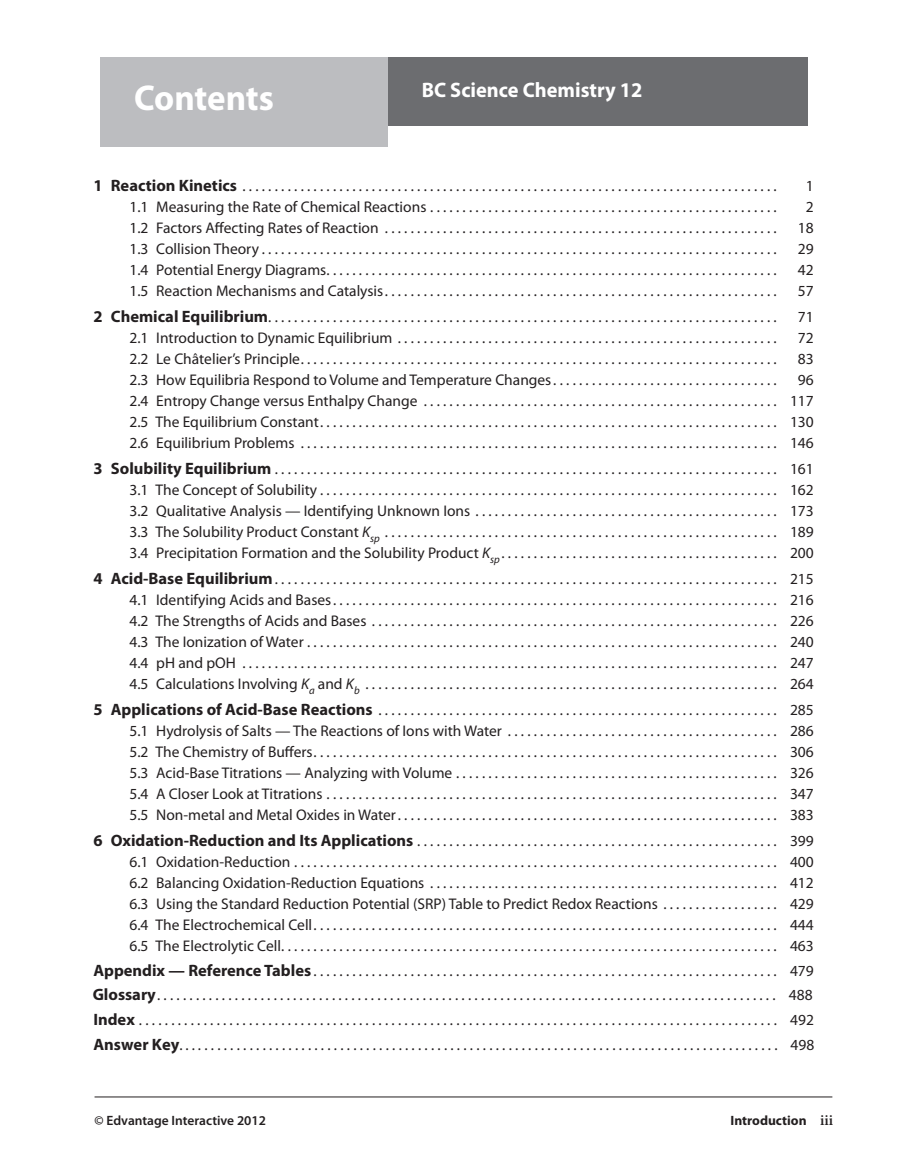
<style>
.page{position:relative;width:905px;height:1175px;background:#fff}
.page>*{position:absolute;margin:0;border:0;box-sizing:border-box;transform-origin:0 0}
.t1{font:700 36px "Myriad Pro";letter-spacing:-.005em;color:#fff}
.t2{font:700 21px "Myriad Pro";color:#fff}
.t3{font:15.45px/21px "Myriad Pro";color:#231f20;text-align:justify}
.t4{font:600 13.5px "Myriad Pro";color:#231f20}
.t5{font:700 13.5px "Myriad Pro";color:#231f20}
.s1{font-weight:700;font-size:16.5px}
.s2{font-style:italic}
.s3{font-family:"Minion Pro";font-weight:600;font-size:15px}
</style>
<div class="page">
<hr style="left:94px;top:1096px;width:738px;height:1px;background:#231f20">
<div style="left:386px;top:57px;width:422px;height:69px;background:#6c6d70"></div>
<div style="left:100px;top:57px;width:288px;height:90px;background:#bcbdc0"></div>
<h1 class="t1" style="left:134px;top:78px;width:141px">Contents</h1>
<h2 class="t2" style="left:421px;top:79px;width:222px">BC Science Chemistry 12</h2>
<p class="t3" style="left:93px;top:176px;width:684px"><span class="s1">1 Reaction Kinetics</span> . . . . . . . . . . . . . . . . . . . . . . . . . . . . . . . . . . . . . . . . . . . . . . . . . . . . . . . . . . . . . . . . . . . . . . . . . . . . . . . . . . .</p>
<p class="t3" style="left:805px;top:176px;width:9px">1</p>
<p class="t3" style="left:129px;top:197px;width:648px">1.1 Measuring the Rate of Chemical Reactions . . . . . . . . . . . . . . . . . . . . . . . . . . . . . . . . . . . . . . . . . . . . . . . . . . . . . .</p>
<p class="t3" style="left:805px;top:197px;width:9px">2</p>
<p class="t3" style="left:129px;top:218px;width:648px">1.2 Factors Affecting Rates of Reaction . . . . . . . . . . . . . . . . . . . . . . . . . . . . . . . . . . . . . . . . . . . . . . . . . . . . . . . . . . . . .</p>
<p class="t3" style="left:798px;top:218px;width:17px">18</p>
<p class="t3" style="left:129px;top:239px;width:648px">1.3 Collision Theory . . . . . . . . . . . . . . . . . . . . . . . . . . . . . . . . . . . . . . . . . . . . . . . . . . . . . . . . . . . . . . . . . . . . . . . . . . . . . . . .</p>
<p class="t3" style="left:798px;top:239px;width:17px">29</p>
<p class="t3" style="left:129px;top:260px;width:648px">1.4 Potential Energy Diagrams . . . . . . . . . . . . . . . . . . . . . . . . . . . . . . . . . . . . . . . . . . . . . . . . . . . . . . . . . . . . . . . . . . . . . .</p>
<p class="t3" style="left:798px;top:260px;width:17px">42</p>
<p class="t3" style="left:129px;top:281px;width:648px">1.5 Reaction Mechanisms and Catalysis . . . . . . . . . . . . . . . . . . . . . . . . . . . . . . . . . . . . . . . . . . . . . . . . . . . . . . . . . . . . .</p>
<p class="t3" style="left:798px;top:281px;width:17px">57</p>
<p class="t3" style="left:93px;top:307px;width:684px"><span class="s1">2 Chemical Equilibrium</span> . . . . . . . . . . . . . . . . . . . . . . . . . . . . . . . . . . . . . . . . . . . . . . . . . . . . . . . . . . . . . . . . . . . . . . . . . . . . . . .</p>
<p class="t3" style="left:798px;top:307px;width:17px">71</p>
<p class="t3" style="left:129px;top:328px;width:648px">2.1 Introduction to Dynamic Equilibrium . . . . . . . . . . . . . . . . . . . . . . . . . . . . . . . . . . . . . . . . . . . . . . . . . . . . . . . . . . .</p>
<p class="t3" style="left:798px;top:328px;width:17px">72</p>
<p class="t3" style="left:129px;top:349px;width:648px">2.2 Le Châtelier’s Principle . . . . . . . . . . . . . . . . . . . . . . . . . . . . . . . . . . . . . . . . . . . . . . . . . . . . . . . . . . . . . . . . . . . . . . . . . .</p>
<p class="t3" style="left:798px;top:349px;width:17px">83</p>
<p class="t3" style="left:129px;top:370px;width:648px">2.3 How Equilibria Respond to Volume and Temperature Changes . . . . . . . . . . . . . . . . . . . . . . . . . . . . . . . . . . .</p>
<p class="t3" style="left:129px;top:370px;width:685px;text-indent:668px">96<br>2.4 Entropy Change versus Enthalpy Change . . . . . . . . . . . . . . . . . . . . . . . . . . . . . . . . . . . . . . . . . . . . . . . . . . . . . . . 117<br>2.5 The Equilibrium Constant . . . . . . . . . . . . . . . . . . . . . . . . . . . . . . . . . . . . . . . . . . . . . . . . . . . . . . . . . . . . . . . . . . . . . . . 130<br>2.6 Equilibrium Problems . . . . . . . . . . . . . . . . . . . . . . . . . . . . . . . . . . . . . . . . . . . . . . . . . . . . . . . . . . . . . . . . . . . . . . . . . . 146</p>
<p class="t3" style="left:129px;top:458px;width:686px;text-indent:-36px"><span class="s1">3 Solubility Equilibrium</span> . . . . . . . . . . . . . . . . . . . . . . . . . . . . . . . . . . . . . . . . . . . . . . . . . . . . . . . . . . . . . . . . . . . . . . . . . . . . . . 161<br>3.1 The Concept of Solubility . . . . . . . . . . . . . . . . . . . . . . . . . . . . . . . . . . . . . . . . . . . . . . . . . . . . . . . . . . . . . . . . . . . . . . . 162<br>3.2 Qualitative Analysis — Identifying Unknown Ions . . . . . . . . . . . . . . . . . . . . . . . . . . . . . . . . . . . . . . . . . . . . . . . 173<br>3.3 The Solubility Product Constant <span class="s2">K</span><sub>sp</sub> . . . . . . . . . . . . . . . . . . . . . . . . . . . . . . . . . . . . . . . . . . . . . . . . . . . . . . . . . . . . . 189<br>3.4 Precipitation Formation and the Solubility Product <span class="s2">K</span><sub>sp</sub> . . . . . . . . . . . . . . . . . . . . . . . . . . . . . . . . . . . . . . . . . . . 200</p>
<p class="t3" style="left:129px;top:568px;width:686px;text-indent:-36px"><span class="s1">4 Acid-Base Equilibrium</span> . . . . . . . . . . . . . . . . . . . . . . . . . . . . . . . . . . . . . . . . . . . . . . . . . . . . . . . . . . . . . . . . . . . . . . . . . . . . . . 215<br>4.1 Identifying Acids and Bases . . . . . . . . . . . . . . . . . . . . . . . . . . . . . . . . . . . . . . . . . . . . . . . . . . . . . . . . . . . . . . . . . . . . . 216<br>4.2 The Strengths of Acids and Bases . . . . . . . . . . . . . . . . . . . . . . . . . . . . . . . . . . . . . . . . . . . . . . . . . . . . . . . . . . . . . . . 226<br>4.3 The Ionization of Water . . . . . . . . . . . . . . . . . . . . . . . . . . . . . . . . . . . . . . . . . . . . . . . . . . . . . . . . . . . . . . . . . . . . . . . . . 240<br>4.4 pH and pOH . . . . . . . . . . . . . . . . . . . . . . . . . . . . . . . . . . . . . . . . . . . . . . . . . . . . . . . . . . . . . . . . . . . . . . . . . . . . . . . . . . . 247<br>4.5 Calculations Involving <span class="s2">K</span><sub>a</sub> and <span class="s2">K</span><sub>b</sub> . . . . . . . . . . . . . . . . . . . . . . . . . . . . . . . . . . . . . . . . . . . . . . . . . . . . . . . . . . . . . . . . 264</p>
<p class="t3" style="left:129px;top:699px;width:686px;text-indent:-36px"><span class="s1">5 Applications of Acid-Base Reactions</span> . . . . . . . . . . . . . . . . . . . . . . . . . . . . . . . . . . . . . . . . . . . . . . . . . . . . . . . . . . . . . . 285<br>5.1 Hydrolysis of Salts — The Reactions of Ions with Water . . . . . . . . . . . . . . . . . . . . . . . . . . . . . . . . . . . . . . . . . . 286<br>5.2 The Chemistry of Buffers . . . . . . . . . . . . . . . . . . . . . . . . . . . . . . . . . . . . . . . . . . . . . . . . . . . . . . . . . . . . . . . . . . . . . . . . 306<br>5.3 Acid-Base Titrations — Analyzing with Volume . . . . . . . . . . . . . . . . . . . . . . . . . . . . . . . . . . . . . . . . . . . . . . . . . . 326<br>5.4 A Closer Look at Titrations . . . . . . . . . . . . . . . . . . . . . . . . . . . . . . . . . . . . . . . . . . . . . . . . . . . . . . . . . . . . . . . . . . . . . . 347<br>5.5 Non-metal and Metal Oxides in Water . . . . . . . . . . . . . . . . . . . . . . . . . . . . . . . . . . . . . . . . . . . . . . . . . . . . . . . . . . . 383</p>
<p class="t3" style="left:129px;top:830px;width:686px;text-indent:-36px"><span class="s1">6 Oxidation-Reduction and Its Applications</span> . . . . . . . . . . . . . . . . . . . . . . . . . . . . . . . . . . . . . . . . . . . . . . . . . . . . . . . . 399<br>6.1 Oxidation-Reduction . . . . . . . . . . . . . . . . . . . . . . . . . . . . . . . . . . . . . . . . . . . . . . . . . . . . . . . . . . . . . . . . . . . . . . . . . . . 400<br>6.2 Balancing Oxidation-Reduction Equations . . . . . . . . . . . . . . . . . . . . . . . . . . . . . . . . . . . . . . . . . . . . . . . . . . . . . . 412<br>6.3 Using the Standard Reduction Potential (SRP) Table to Predict Redox Reactions . . . . . . . . . . . . . . . . . . 429<br>6.4 The Electrochemical Cell . . . . . . . . . . . . . . . . . . . . . . . . . . . . . . . . . . . . . . . . . . . . . . . . . . . . . . . . . . . . . . . . . . . . . . . . 444<br>6.5 The Electrolytic Cell . . . . . . . . . . . . . . . . . . . . . . . . . . . . . . . . . . . . . . . . . . . . . . . . . . . . . . . . . . . . . . . . . . . . . . . . . . . . . 463</p>
<p class="t3" style="left:93px;top:961px;width:721px"><span class="s1">Appendix — Reference Tables</span> . . . . . . . . . . . . . . . . . . . . . . . . . . . . . . . . . . . . . . . . . . . . . . . . . . . . . . . . . . . . . . . . . . . . . . . . 479</p>
<p class="t3" style="left:93px;top:983px;width:722px;line-height:24.3px"><span class="s1">Glossary</span>. . . . . . . . . . . . . . . . . . . . . . . . . . . . . . . . . . . . . . . . . . . . . . . . . . . . . . . . . . . . . . . . . . . . . . . . . . . . . . . . . . . . . . . . . . . . . . . . 488<br><span class="s1">Index</span> . . . . . . . . . . . . . . . . . . . . . . . . . . . . . . . . . . . . . . . . . . . . . . . . . . . . . . . . . . . . . . . . . . . . . . . . . . . . . . . . . . . . . . . . . . . . . . . . . . . 492</p>
<p class="t3" style="left:93px;top:1033px;width:722px"><span class="s1">Answer Key</span>. . . . . . . . . . . . . . . . . . . . . . . . . . . . . . . . . . . . . . . . . . . . . . . . . . . . . . . . . . . . . . . . . . . . . . . . . . . . . . . . . . . . . . . . . . . . . 498</p>
<p class="t4" style="left:94px;top:1113px;width:173px">© Edvantage Interactive 2012</p>
<p class="t5" style="left:730px;top:1113px;width:104px">Introduction <span class="s3">iii</span></p>
</div>
